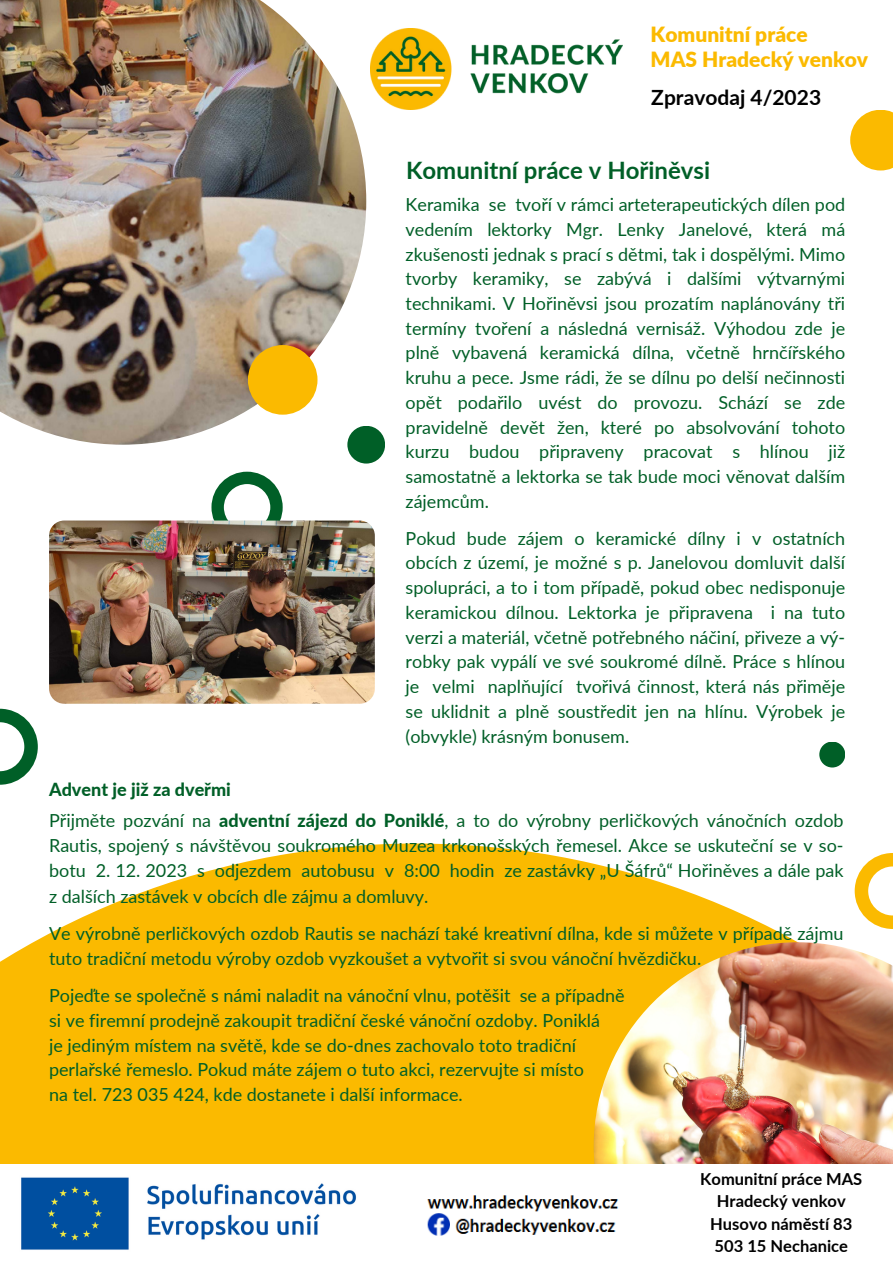
<style>
.page{position:relative;width:893px;height:1264px;background:#fff}
.page>*{position:absolute;margin:0;border:0;box-sizing:border-box;transform-origin:0 0}
.t1{font:700 24px "Lato";color:#005f27}
.t2{font:900 21px "Lato";color:#fbba00}
.t3{font:700 21px "Lato";color:#000}
.t4{font:18px/24.8px "Lato";color:#005f27;text-align:justify}
.t5{font:800 18px "Lato";color:#005f27}
.t6{font:700 16.5px/22.5px "Lato";color:#000;text-align:center}
.s1{font-weight:800}
</style>
<div class="page">
<svg style="left:0;top:843px;width:798px;height:320px;background:#fbc322"></svg>
<img style="left:370px;top:29px;width:252px;height:81px">
<img style="left:593px;top:942px;width:299px;height:221px">
<img style="left:21px;top:1177px;width:335px;height:73px">
<svg style="left:0;top:708px;width:38px;height:76px"></svg>
<div style="left:347px;top:426px;width:38px;height:37px;background:#005f27;border-radius:50%"></div>
<div style="left:819px;top:741px;width:26px;height:26px;background:#005f27;border-radius:50%"></div>
<svg style="left:854px;top:853px;width:38px;height:76px"></svg>
<img style="left:0;top:0;width:366px;height:444px">
<div style="left:248px;top:345px;width:69px;height:69px;background:#fbba00;border-radius:50%"></div>
<svg style="left:211px;top:471px;width:71px;height:49px"></svg>
<svg style="left:850px;top:110px;width:42px;height:60px;background:#fbc528"></svg>
<img style="left:427px;top:1195px;width:191px;height:41px">
<img style="left:49px;top:520px;width:326px;height:183px;border-radius:15px">
<p class="t2" style="left:650px;top:21px;width:158px">Komunitní práce</p>
<p class="t2" style="left:650px;top:46px;width:219px">MAS Hradecký venkov</p>
<p class="t3" style="left:651px;top:84px;width:171px">Zpravodaj 4/2023</p>
<p class="t1" style="left:406px;top:155px;width:306px">Komunitní práce v Hořiněvsi</p>
<p class="t4" style="left:405px;top:192px;width:441px">Keramika se tvoří v rámci arteterapeutických dílen pod vedením lektorky Mgr. Lenky Janelové, která má zkušenosti jednak s prací s dětmi, tak i dospělými. Mimo tvorby keramiky, se zabývá i dalšími výtvarnými technikami. V Hořiněvsi jsou prozatím naplánovány tři termíny tvoření a následná vernisáž. Výhodou zde je plně vybavená keramická dílna, včetně hrnčířského kruhu a pece. Jsme rádi, že se dílnu po delší nečinnosti opět podařilo uvést do provozu. Schází se zde pravidelně devět žen, které po absolvování tohoto kurzu budou připraveny pracovat s hlínou již samostatně a lektorka se tak bude moci věnovat dalším zájemcům.</p>
<p class="t4" style="left:405px;top:525px;width:441px">Pokud bude zájem o keramické dílny i v ostatních obcích z území, je možné s p. Janelovou domluvit další spolupráci, a to i tom případě, pokud obec nedisponuje keramickou dílnou. Lektorka je připravena i na tuto verzi a materiál, včetně potřebného náčiní, přiveze a vý&shy;robky pak vypálí ve své soukromé dílně. Práce s hlínou je velmi naplňující tvořivá činnost, která nás přiměje se uklidnit a plně soustředit jen na hlínu. Výrobek je (obvykle) krásným bonusem.</p>
<p class="t5" style="left:49px;top:778px;width:183px">Advent je již za dveřmi</p>
<p class="t4" style="left:49px;top:807px;width:796px">Přijměte pozvání na <span class="s1">adventní zájezd do Poniklé</span>, a to do výrobny perličkových vánočních ozdob Rautis, spojený s návštěvou soukromého Muzea krkonošských řemesel. Akce se uskuteční se v so&shy;botu 2. 12. 2023 s odjezdem autobusu v 8:00 hodin ze zastávky „U Šáfrů“ Hořiněves a dále pak z dalších zastávek v obcích dle zájmu a domluvy.</p>
<p class="t4" style="left:49px;top:920px;width:796px">Ve výrobně perličkových ozdob Rautis se nachází také kreativní dílna, kde si můžete v případě zájmu tuto tradiční metodu výroby ozdob vyzkoušet a vytvořit si svou vánoční hvězdičku.</p>
<p class="t4" style="left:49px;top:982px;width:577px">Pojeďte se společně s námi naladit na vánoční vlnu, potěšit se a případně si ve firemní prodejně zakoupit tradiční české vánoční ozdoby. Poniklá</p>
<p class="t4" style="left:49px;top:1032px;width:536px">je jediným místem na světě, kde se do-dnes zachovalo toto tradiční perlařské řemeslo. Pokud máte zájem o tuto akci, rezervujte si místo</p>
<p class="t4" style="left:49px;top:1081px;width:415px">na tel. 723 035 424, kde dostanete i další informace.</p>
<p class="t6" style="left:700px;top:1166px;width:163px">Komunitní práce MAS<br>Hradecký venkov</p>
<p class="t6" style="left:710px;top:1211px;width:144px">Husovo náměstí 83</p>
<p class="t6" style="left:714px;top:1234px;width:135px">503 15 Nechanice</p>
</div>
